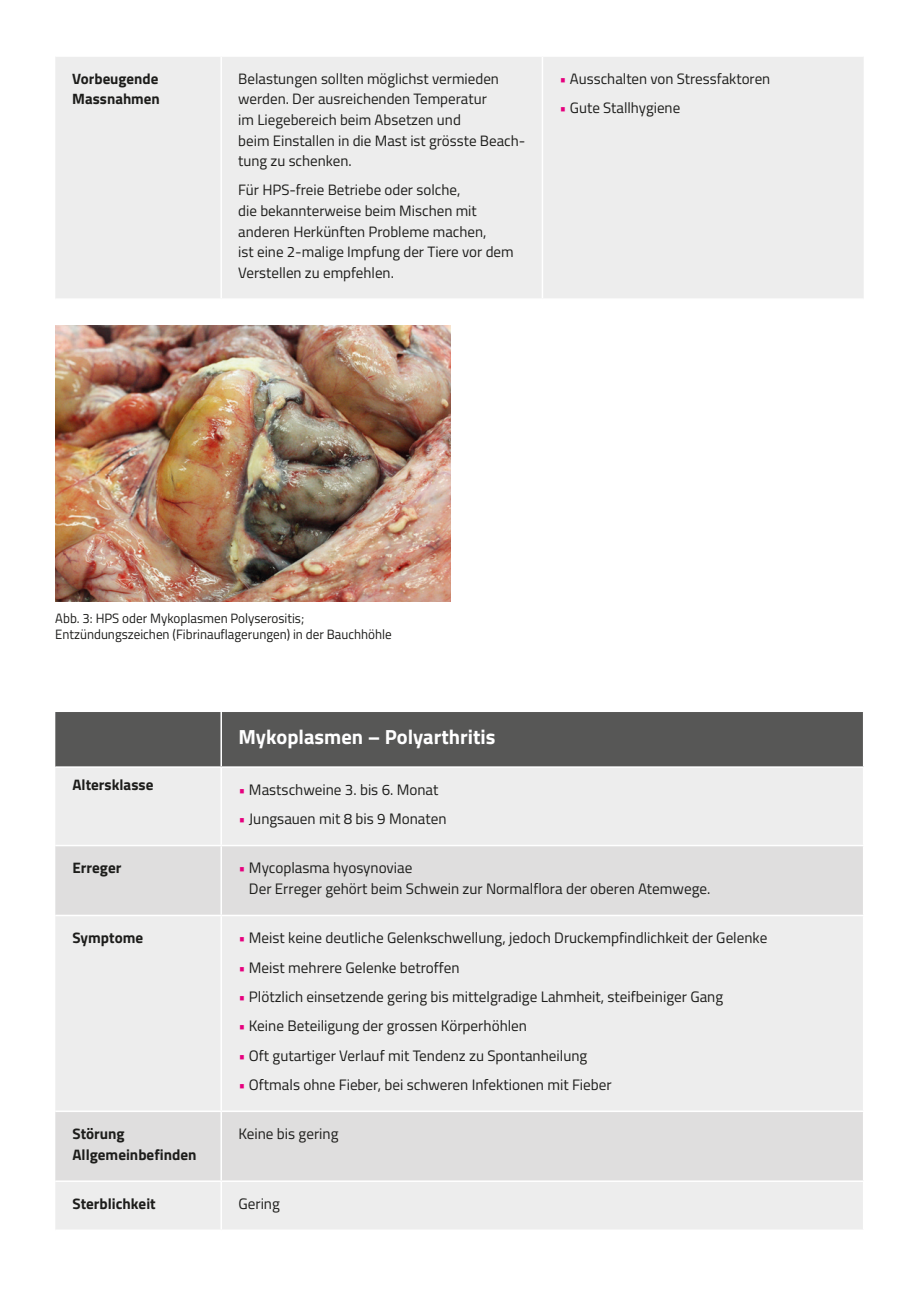
<style>
.page{position:relative;width:919px;height:1289px;background:#fff}
.page>*{position:absolute;margin:0;border:0;box-sizing:border-box;transform-origin:0 0}
.t1{font:700 20.4px "Titillium Web";color:#fff}
.t2{font:15.15px/20.9px "Titillium Web";color:#1d1d1b}
.SUISAG___Tabelle_Fli{font:700 15.15px/20.9px "Titillium Web";color:#1d1d1b}
.t3{font:15px/20.7px "Titillium Web";color:#1d1d1b}
.t4{font:700 15px/20.7px "Titillium Web";color:#1d1d1b}
.t5{font:13.5px "Titillium Web";color:#1d1d1b}
.s1{color:#e6007e}
</style>
<div class="page">
<div style="left:55px;top:712px;width:807px;height:54px;background:#575756"></div>
<div style="left:55px;top:768px;width:807px;height:461px;background:#ededed"></div>
<svg style="left:55px;top:846px;width:807px;height:334px;fill:#ededed"></svg>
<hr style="left:220px;top:712px;width:2px;height:54px;background:#fff">
<hr style="left:220px;top:767px;width:2px;height:77px;background:#fff">
<hr style="left:55px;top:844px;width:166px;height:2px;background:#fff">
<hr style="left:221px;top:844px;width:643px;height:2px;background:#fff">
<hr style="left:220px;top:846px;width:2px;height:68px;background:#fff">
<hr style="left:55px;top:914px;width:166px;height:2px;background:#fff">
<hr style="left:221px;top:914px;width:643px;height:2px;background:#fff">
<hr style="left:220px;top:916px;width:2px;height:194px;background:#fff">
<hr style="left:55px;top:1110px;width:166px;height:2px;background:#fff">
<hr style="left:221px;top:1110px;width:643px;height:2px;background:#fff">
<hr style="left:220px;top:1111px;width:2px;height:69px;background:#fff">
<hr style="left:55px;top:1180px;width:166px;height:1px;background:#fff">
<hr style="left:221px;top:1180px;width:643px;height:1px;background:#fff">
<hr style="left:220px;top:1181px;width:2px;height:48px;background:#fff">
<div style="left:55px;top:57px;width:808px;height:241px;background:#ededed"></div>
<hr style="left:220px;top:57px;width:2px;height:241px;background:#fff">
<hr style="left:541px;top:57px;width:2px;height:241px;background:#fff">
<img style="left:55px;top:325px;width:395px;height:277px">
<p class="t4" style="left:72px;top:67px;width:89px">Vorbeugende<br>Massnahmen</p>
<p class="t3" style="left:238px;top:67px;width:289px">Belastungen sollten möglichst vermieden werden. Der ausreichenden Temperatur<br>im Liegebereich beim Absetzen und<br>beim Einstallen in die Mast ist grösste Beach&shy;tung zu schenken.</p>
<p class="t3" style="left:238px;top:179px;width:277px">Für HPS-freie Betriebe oder solche,<br>die bekannterweise beim Mischen mit anderen Herkünften Probleme machen,<br>ist eine 2-malige Impfung der Tiere vor dem Verstellen zu empfehlen.</p>
<p class="t3" style="left:559px;top:67px;width:212px"><span class="s1">•</span> Ausschalten von Stressfaktoren</p>
<p class="t3" style="left:559px;top:96px;width:122px"><span class="s1">•</span> Gute Stallhygiene</p>
<p class="t5" style="left:55px;top:608px;width:250px">Abb. 3: HPS oder Mykoplasmen Polyserositis;</p>
<p class="t5" style="left:55px;top:624px;width:338px">Entzündungszeichen (Fibrinauflagerungen) in der Bauchhöhle</p>
<p class="t1" style="left:238px;top:721px;width:258px">Mykoplasmen – Polyarthritis</p>
<p class="SUISAG___Tabelle_Fli" style="left:72px;top:773px;width:82px">Altersklasse</p>
<p class="t2" style="left:238px;top:778px;width:201px"><span class="s1">•</span> Mastschweine 3. bis 6. Monat</p>
<p class="t2" style="left:238px;top:807px;width:210px"><span class="s1">•</span> Jungsauen mit 8 bis 9 Monaten</p>
<p class="SUISAG___Tabelle_Fli" style="left:72px;top:856px;width:50px">Erreger</p>
<p class="t2" style="left:249px;top:856px;width:463px;text-indent:-10px"><span class="s1">•</span> Mycoplasma hyosynoviae<br>Der Erreger gehört beim Schwein zur Normalflora der oberen Atemwege.</p>
<p class="SUISAG___Tabelle_Fli" style="left:72px;top:926px;width:72px">Symptome</p>
<p class="t2" style="left:238px;top:926px;width:530px"><span class="s1">•</span> Meist keine deutliche Gelenkschwellung, jedoch Druckempfindlichkeit der Gelenke</p>
<p class="t2" style="left:238px;top:956px;width:223px"><span class="s1">•</span> Meist mehrere Gelenke betroffen</p>
<p class="t2" style="left:238px;top:985px;width:486px"><span class="s1">•</span> Plötzlich einsetzende gering bis mittelgradige Lahmheit, steifbeiniger Gang</p>
<p class="t2" style="left:238px;top:1014px;width:290px"><span class="s1">•</span> Keine Beteiligung der grossen Körperhöhlen</p>
<p class="t2" style="left:238px;top:1044px;width:350px"><span class="s1">•</span> Oft gutartiger Verlauf mit Tendenz zu Spontanheilung</p>
<p class="t2" style="left:238px;top:1073px;width:375px"><span class="s1">•</span> Oftmals ohne Fieber, bei schweren Infektionen mit Fieber</p>
<p class="SUISAG___Tabelle_Fli" style="left:72px;top:1122px;width:125px">Störung<br>Allgemeinbefinden</p>
<p class="t2" style="left:238px;top:1122px;width:102px">Keine bis gering</p>
<p class="SUISAG___Tabelle_Fli" style="left:72px;top:1192px;width:85px">Sterblichkeit</p>
<p class="t2" style="left:238px;top:1192px;width:43px">Gering</p>
</div>
